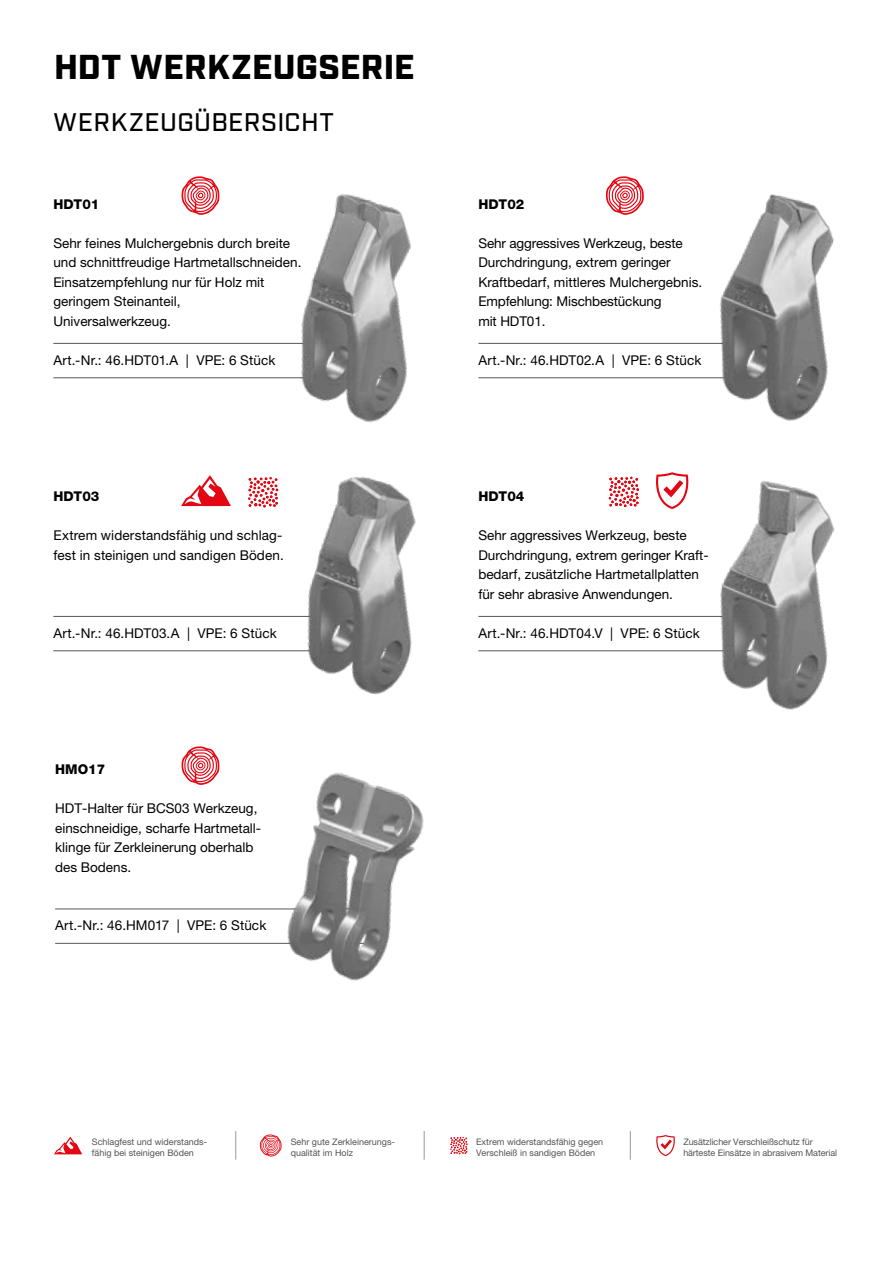
<style>
.page{position:relative;width:893px;height:1263px;background:#fff}
.page>*{position:absolute;margin:0;border:0;box-sizing:border-box;transform-origin:0 0}
.t1{font:900 34.5px "Industry";letter-spacing:.005em;color:#000}
.t2{font:500 25.5px "Industry";letter-spacing:.02em;color:#000}
.t3{font:13.5px/19.5px "Helvetica Neue LT Pro";color:#000}
.t4{font:800 13.5px "Helvetica Neue LT Pro";color:#000}
.t5{font:9px/10.8px "Helvetica Neue LT Pro";color:#545355}
</style>
<div class="page">
<hr style="left:478px;top:343px;width:335px;height:1px;background:#575756">
<hr style="left:478px;top:377px;width:335px;height:1px;background:#575756">
<hr style="left:53px;top:343px;width:335px;height:1px;background:#575756">
<hr style="left:53px;top:377px;width:335px;height:1px;background:#575756">
<hr style="left:53px;top:616px;width:348px;height:1px;background:#575756">
<hr style="left:53px;top:650px;width:348px;height:1px;background:#575756">
<hr style="left:478px;top:616px;width:335px;height:1px;background:#575756">
<hr style="left:478px;top:650px;width:335px;height:1px;background:#575756">
<hr style="left:55px;top:909px;width:310px;height:1px;background:#575756">
<hr style="left:55px;top:943px;width:310px;height:1px;background:#575756">
<svg style="left:235px;top:1131px;width:1px;height:29px"></svg>
<svg style="left:424px;top:1131px;width:1px;height:29px"></svg>
<svg style="left:260px;top:1134px;width:22px;height:22px"></svg>
<svg style="left:450px;top:1137px;width:18px;height:17px"></svg>
<svg style="left:54px;top:1137px;width:28px;height:17px"></svg>
<svg style="left:656px;top:1135px;width:19px;height:21px"></svg>
<svg style="left:630px;top:1131px;width:1px;height:29px"></svg>
<img style="left:278px;top:194px;width:133px;height:229px">
<img style="left:698px;top:194px;width:136px;height:227px">
<img style="left:286px;top:477px;width:130px;height:218px">
<img style="left:679px;top:477px;width:156px;height:233px">
<img style="left:262px;top:773px;width:162px;height:208px">
<svg style="left:182px;top:176px;width:37px;height:39px"></svg>
<svg style="left:606px;top:176px;width:38px;height:39px"></svg>
<svg style="left:181px;top:475px;width:50px;height:31px"></svg>
<svg style="left:248px;top:477px;width:30px;height:30px"></svg>
<svg style="left:609px;top:477px;width:30px;height:30px"></svg>
<svg style="left:656px;top:472px;width:32px;height:37px"></svg>
<svg style="left:182px;top:746px;width:37px;height:39px"></svg>
<h1 class="t1" style="left:54px;top:46px;width:362px">HDT WERKZEUGSERIE</h1>
<h2 class="t2" style="left:54px;top:107px;width:282px">WERKZEUGÜBERSICHT</h2>
<p class="t4" style="left:53px;top:196px;width:48px">HDT01</p>
<p class="t3" style="left:53px;top:233px;width:250px">Sehr feines Mulchergebnis durch breite und schnittfreudige Hartmetallschneiden.<br>Einsatzempfehlung nur für Holz mit geringem Steinanteil,<br>Universalwerkzeug.</p>
<p class="t3" style="left:53px;top:350px;width:224px">Art.-Nr.: 46.HDT01.A | VPE: 6 Stück</p>
<p class="t4" style="left:53px;top:488px;width:48px">HDT03</p>
<p class="t3" style="left:53px;top:526px;width:232px">Extrem widerstandsfähig und schlag&shy;fest in steinigen und sandigen Böden.</p>
<p class="t3" style="left:53px;top:623px;width:225px">Art.-Nr.: 46.HDT03.A | VPE: 6 Stück</p>
<p class="t4" style="left:55px;top:761px;width:52px">HMO17</p>
<p class="t3" style="left:55px;top:799px;width:208px">HDT-Halter für BCS03 Werkzeug, einschneidige, scharfe Hartmetall&shy;klinge für Zerkleinerung oberhalb des Bodens.</p>
<p class="t3" style="left:55px;top:916px;width:213px">Art.-Nr.: 46.HM017 | VPE: 6 Stück</p>
<p class="t4" style="left:478px;top:196px;width:48px">HDT02</p>
<p class="t3" style="left:478px;top:233px;width:225px">Sehr aggressives Werkzeug, beste<br>Durchdringung, extrem geringer<br>Kraftbedarf, mittleres Mulchergebnis.<br>Empfehlung: Mischbestückung<br>mit HDT01.</p>
<p class="t3" style="left:478px;top:350px;width:224px">Art.-Nr.: 46.HDT02.A | VPE: 6 Stück</p>
<p class="t4" style="left:478px;top:488px;width:48px">HDT04</p>
<p class="t3" style="left:478px;top:526px;width:232px">Sehr aggressives Werkzeug, beste Durchdringung, extrem geringer Kraft&shy;bedarf, zusätzliche Hartmetallplatten für sehr abrasive Anwendungen.</p>
<p class="t3" style="left:478px;top:623px;width:223px">Art.-Nr.: 46.HDT04.V | VPE: 6 Stück</p>
<p class="t5" style="left:92px;top:1136px;width:117px">Schlagfest und widerstands&shy;fähig bei steinigen Böden</p>
<p class="t5" style="left:683px;top:1136px;width:155px">Zusätzlicher Verschleißschutz für härteste Einsätze in abrasivem Material</p>
<p class="t5" style="left:291px;top:1136px;width:106px">Sehr gute Zerkleinerungs&shy;qualität im Holz</p>
<p class="t5" style="left:476px;top:1136px;width:129px">Extrem widerstandsfähig gegen<br>Verschleiß in sandigen Böden</p>
</div>
